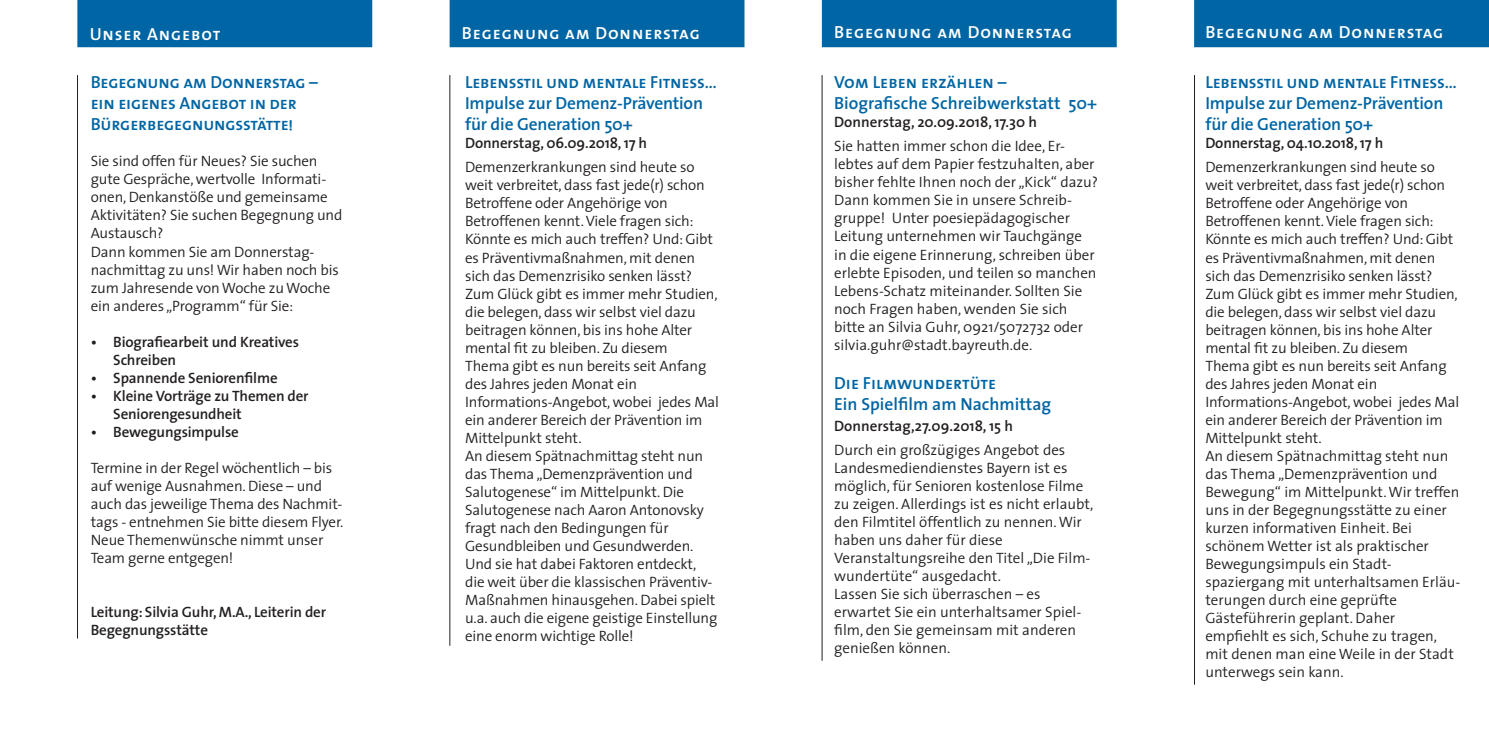
<style>
.page{position:relative;width:1489px;height:745px;background:#fff}
.page>*{position:absolute;margin:0;border:0;box-sizing:border-box;transform-origin:0 0}
.Subheads{font:600 17.5px/21px "The Sans";letter-spacing:-.01em;color:#0065a4}
.Subheads-2{font:17.5px "The Sans Semi Bold Caps";letter-spacing:-.01em;color:#0065a4}
.t1{font:17.5px "The Sans Semi Bold Caps";letter-spacing:.05em;color:#fff}
.Subheads-3{font:300 15px/18px "The Sans";letter-spacing:-.01em;color:#231f20}
.Subheads-4{font:600 15px/18px "The Sans";letter-spacing:-.01em;color:#231f20}
.s1{font-family:"The Sans Semi Bold Caps";font-weight:400}
</style>
<div class="page">
<div style="left:78px;top:1px;width:293px;height:46px;background:#0065a4"></div>
<div style="left:77px;top:0;width:295px;height:47px;border:1px solid #0065a4"></div>
<div style="left:450px;top:1px;width:293px;height:46px;background:#0065a4"></div>
<div style="left:449px;top:0;width:295px;height:47px;border:1px solid #0065a4"></div>
<div style="left:822px;top:1px;width:294px;height:46px;background:#0065a4"></div>
<div style="left:821px;top:0;width:295px;height:47px;border:1px solid #0065a4"></div>
<div style="left:1194px;top:1px;width:294px;height:46px;background:#0065a4"></div>
<div style="left:1193px;top:0;width:295px;height:47px;border:1px solid #0065a4"></div>
<hr style="left:1194px;top:75px;width:1px;height:609px;background:#231f20">
<hr style="left:821px;top:75px;width:1px;height:585px;background:#231f20">
<hr style="left:449px;top:75px;width:1px;height:570px;background:#231f20">
<hr style="left:77px;top:75px;width:1px;height:563px;background:#231f20">
<p class="t1" style="left:90px;top:23px;width:132px">Unser Angebot</p>
<p class="t1" style="left:462px;top:22px;width:239px">Begegnung am Donnerstag</p>
<p class="t1" style="left:834px;top:21px;width:239px">Begegnung am Donnerstag</p>
<p class="t1" style="left:1205px;top:21px;width:239px">Begegnung am Donnerstag</p>
<p class="Subheads-2" style="left:91px;top:71px;width:228px">Begegnung am Donnerstag –</p>
<p class="Subheads-2" style="left:91px;top:92px;width:207px">ein eigenes Angebot in der</p>
<p class="Subheads-2" style="left:91px;top:113px;width:204px">Bürgerbegegnungsstätte!</p>
<p class="Subheads-3" style="left:91px;top:152px;width:253px">Sie sind offen für Neues? Sie suchen gute Gespräche, wertvolle Informati&shy;onen, Denkanstöße und gemeinsame<br>Aktivitäten? Sie suchen Begegnung und<br>Austausch?</p>
<p class="Subheads-3" style="left:91px;top:242px;width:250px">Dann kommen Sie am Donnerstag&shy;nachmittag zu uns! Wir haben noch bis zum Jahresende von Woche zu Woche ein anderes „Programm“ für Sie:</p>
<p class="Subheads-4" style="left:113px;top:332px;width:187px;text-indent:-22px">• Biografiearbeit und Kreatives<br>Schreiben</p>
<p class="Subheads-4" style="left:91px;top:368px;width:188px">• Spannende Seniorenfilme</p>
<p class="Subheads-4" style="left:113px;top:386px;width:197px;text-indent:-22px">• Kleine Vorträge zu Themen der<br>Seniorengesundheit</p>
<p class="Subheads-4" style="left:91px;top:422px;width:150px">• Bewegungsimpulse</p>
<p class="Subheads-3" style="left:91px;top:458px;width:254px">Termine in der Regel wöchentlich – bis auf wenige Ausnahmen. Diese – und auch das jeweilige Thema des Nachmit&shy;tags - entnehmen Sie bitte diesem Flyer.<br>Neue Themenwünsche nimmt unser Team gerne entgegen!</p>
<p class="Subheads-4" style="left:91px;top:602px;width:237px">Leitung: Silvia Guhr, M.A., Leiterin der<br>Begegnungsstätte</p>
<p class="Subheads-2" style="left:834px;top:71px;width:174px">Vom Leben erzählen –</p>
<p class="Subheads" style="left:834px;top:93px;width:264px">Biografische Schreibwerkstatt 50+</p>
<p class="Subheads-4" style="left:834px;top:113px;width:204px">Donnerstag, 20.09.2018, 17.30 h</p>
<p class="Subheads-3" style="left:834px;top:137px;width:265px">Sie hatten immer schon die Idee, Er&shy;lebtes auf dem Papier festzuhalten, aber bisher fehlte Ihnen noch der „Kick“ dazu?<br>Dann kommen Sie in unsere Schreib&shy;gruppe! Unter poesiepädagogischer Leitung unternehmen wir Tauchgänge in die eigene Erinnerung, schreiben über erlebte Episoden, und teilen so manchen Lebens-Schatz miteinander. Sollten Sie noch Fragen haben, wenden Sie sich bitte an Silvia Guhr, 0921/5072732 oder silvia.guhr@stadt.bayreuth.de.</p>
<p class="Subheads-2" style="left:834px;top:371px;width:163px">Die Filmwundertüte</p>
<p class="Subheads" style="left:834px;top:393px;width:219px">Ein Spielfilm am Nachmittag</p>
<p class="Subheads-4" style="left:834px;top:416px;width:180px">Donnerstag,27.09.2018, 15 h</p>
<p class="Subheads-3" style="left:834px;top:440px;width:261px">Durch ein großzügiges Angebot des Landesmediendienstes Bayern ist es möglich, für Senioren kostenlose Filme zu zeigen. Allerdings ist es nicht erlaubt, den Filmtitel öffentlich zu nennen. Wir haben uns daher für diese</p>
<p class="Subheads-3" style="left:834px;top:548px;width:258px">Veranstaltungsreihe den Titel „Die Film&shy;wundertüte“ ausgedacht.</p>
<p class="Subheads-3" style="left:834px;top:584px;width:208px">Lassen Sie sich überraschen – es</p>
<p class="Subheads-3" style="left:834px;top:602px;width:249px">erwartet Sie ein unterhaltsamer Spiel&shy;film, den Sie gemeinsam mit anderen genießen können.</p>
<p class="Subheads" style="left:465px;top:72px;width:253px"><span class="s1">Lebensstil und mentale Fitness…<br></span>Impulse zur Demenz-Prävention für die Generation 50+</p>
<p class="Subheads-4" style="left:465px;top:134px;width:183px">Donnerstag, 06.09.2018, 17 h</p>
<p class="Subheads-3" style="left:465px;top:158px;width:241px">Demenzerkrankungen sind heute so weit verbreitet, dass fast jede(r) schon<br>Betroffene oder Angehörige von</p>
<p class="Subheads-3" style="left:465px;top:212px;width:254px">Betroffenen kennt. Viele fragen sich:<br>Könnte es mich auch treffen? Und: Gibt es Präventivmaßnahmen, mit denen sich das Demenzrisiko senken lässt?<br>Zum Glück gibt es immer mehr Studien, die belegen, dass wir selbst viel dazu beitragen können, bis ins hohe Alter mental fit zu bleiben. Zu diesem</p>
<p class="Subheads-3" style="left:465px;top:356px;width:243px">Thema gibt es nun bereits seit Anfang des Jahres jeden Monat ein</p>
<p class="Subheads-3" style="left:465px;top:392px;width:255px">Informations-Angebot, wobei jedes Mal ein anderer Bereich der Prävention im<br>Mittelpunkt steht.</p>
<p class="Subheads-3" style="left:465px;top:446px;width:239px">An diesem Spätnachmittag steht nun das Thema „Demenzprävention und</p>
<p class="Subheads-3" style="left:465px;top:482px;width:220px">Salutogenese“ im Mittelpunkt. Die</p>
<p class="Subheads-3" style="left:465px;top:500px;width:240px">Salutogenese nach Aaron Antonovsky fragt nach den Bedingungen für</p>
<p class="Subheads-3" style="left:465px;top:536px;width:254px">Gesundbleiben und Gesundwerden.<br>Und sie hat dabei Faktoren entdeckt, die weit über die klassischen Präventiv-Maßnahmen hinausgehen. Dabei spielt u.a. auch die eigene geistige Einstellung eine enorm wichtige Rolle!</p>
<p class="Subheads" style="left:1205px;top:72px;width:253px"><span class="s1">Lebensstil und mentale Fitness…<br></span>Impulse zur Demenz-Prävention für die Generation 50+</p>
<p class="Subheads-4" style="left:1205px;top:134px;width:179px">Donnerstag, 04.10.2018, 17 h</p>
<p class="Subheads-3" style="left:1205px;top:158px;width:241px">Demenzerkrankungen sind heute so weit verbreitet, dass fast jede(r) schon<br>Betroffene oder Angehörige von</p>
<p class="Subheads-3" style="left:1205px;top:212px;width:254px">Betroffenen kennt. Viele fragen sich:<br>Könnte es mich auch treffen? Und: Gibt es Präventivmaßnahmen, mit denen sich das Demenzrisiko senken lässt?<br>Zum Glück gibt es immer mehr Studien, die belegen, dass wir selbst viel dazu beitragen können, bis ins hohe Alter mental fit zu bleiben. Zu diesem</p>
<p class="Subheads-3" style="left:1205px;top:356px;width:243px">Thema gibt es nun bereits seit Anfang des Jahres jeden Monat ein</p>
<p class="Subheads-3" style="left:1205px;top:392px;width:255px">Informations-Angebot, wobei jedes Mal ein anderer Bereich der Prävention im<br>Mittelpunkt steht.</p>
<p class="Subheads-3" style="left:1205px;top:446px;width:256px">An diesem Spätnachmittag steht nun das Thema „Demenzprävention und Bewegung“ im Mittelpunkt. Wir treffen uns in der Begegnungsstätte zu einer kurzen informativen Einheit. Bei</p>
<p class="Subheads-3" style="left:1205px;top:536px;width:225px">schönem Wetter ist als praktischer</p>
<p class="Subheads-3" style="left:1205px;top:554px;width:188px">Bewegungsimpuls ein Stadt-</p>
<p class="Subheads-3" style="left:1205px;top:572px;width:256px">spaziergang mit unterhaltsamen Erläu&shy;terungen durch eine geprüfte</p>
<p class="Subheads-3" style="left:1205px;top:608px;width:191px">Gästeführerin geplant. Daher</p>
<p class="Subheads-3" style="left:1205px;top:626px;width:250px">empfiehlt es sich, Schuhe zu tragen, mit denen man eine Weile in der Stadt unterwegs sein kann.</p>
</div>
